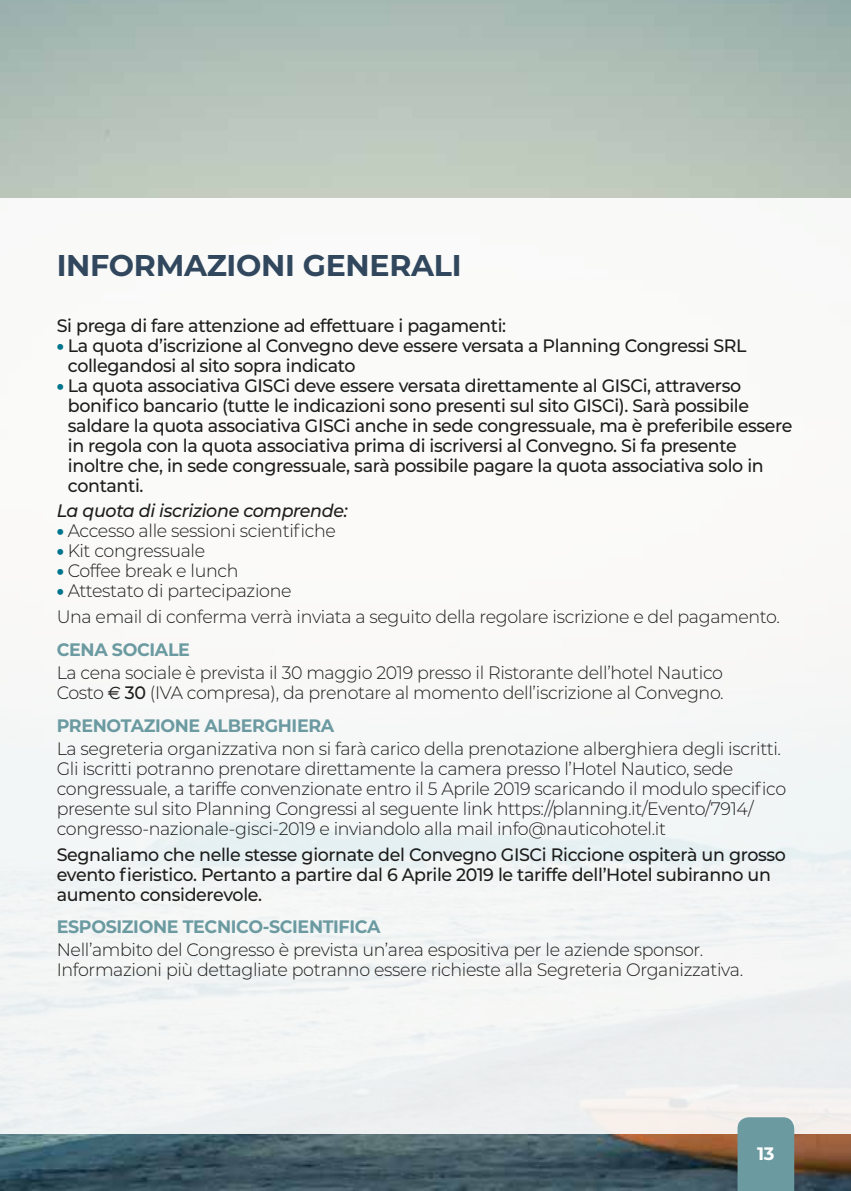
<style>
.page{position:relative;width:851px;height:1191px;background:#fff}
.page>*{position:absolute;margin:0;border:0;box-sizing:border-box;transform-origin:0 0}
.t1{font:700 30px "Montserrat";letter-spacing:-.01em;color:#31475d}
.t2{font:300 18px/20px "Montserrat";letter-spacing:-.02em;color:#1d1d1b}
.t3{font:500 18px/20px "Montserrat";letter-spacing:-.02em;color:#1d1d1b}
.t4{font:700 18px "Montserrat";letter-spacing:-.02em;color:#6b9aa1}
.t5{font:italic 500 18px "Montserrat";letter-spacing:-.02em;color:#1d1d1b}
.t6{font:700 18px "Montserrat";color:#fff}
.s1{font-weight:900;color:#00758e}
.s2{font-family:"Euro Sans";font-weight:400}
.s3{font-weight:500}
</style>
<div class="page">
<img style="left:0;top:0;width:850px;height:1191px">
<div style="left:0;top:198px;width:850px;height:936px;background:#f8f8f7"></div>
<div style="left:737px;top:1117px;width:57px;height:74px;background:#6b9aa1"></div>
<h1 class="t1" style="left:57px;top:244px;width:406px">INFORMAZIONI GENERALI</h1>
<p class="t3" style="left:57px;top:314px;width:451px">Si prega di fare attenzione ad effettuare i pagamenti:</p>
<p class="t3" style="left:68px;top:334px;width:680px;text-indent:-11px"><span class="s1">•</span> La quota d’iscrizione al Convegno deve essere versata a Planning Congressi SRL collegandosi al sito sopra indicato</p>
<p class="t3" style="left:68px;top:374px;width:726px;text-indent:-11px"><span class="s1">•</span> La quota associativa GISCi deve essere versata direttamente al GISCi, attraverso bonifico bancario (tutte le indicazioni sono presenti sul sito GISCi). Sarà possibile saldare la quota associativa GISCi anche in sede congressuale, ma è preferibile essere in regola con la quota associativa prima di iscriversi al Convegno. Si fa presente inoltre che, in sede congressuale, sarà possibile pagare la quota associativa solo in contanti.</p>
<p class="t5" style="left:57px;top:498px;width:292px">La quota di iscrizione comprende:</p>
<p class="t2" style="left:57px;top:520px;width:281px"><span class="s1">•</span> Accesso alle sessioni scientifiche</p>
<p class="t2" style="left:57px;top:540px;width:150px"><span class="s1">•</span> Kit congressuale</p>
<p class="t2" style="left:57px;top:560px;width:183px"><span class="s1">•</span> Coffee break e lunch</p>
<p class="t2" style="left:57px;top:577px;width:724px;line-height:26px"><span class="s1">•</span> Attestato di partecipazione<br>Una email di conferma verrà inviata a seguito della regolare iscrizione e del pagamento.</p>
<p class="t4" style="left:57px;top:637px;width:135px">CENA SOCIALE</p>
<p class="t2" style="left:57px;top:662px;width:668px">La cena sociale è prevista il 30 maggio 2019 presso il Ristorante dell’hotel Nautico<br>Costo <span class="s2">€</span> <span class="s3">30</span> (IVA compresa), da prenotare al momento dell’iscrizione al Convegno.</p>
<p class="t4" style="left:57px;top:712px;width:279px">PRENOTAZIONE ALBERGHIERA</p>
<p class="t2" style="left:57px;top:737px;width:731px">La segreteria organizzativa non si farà carico della prenotazione alberghiera degli iscritti.<br>Gli iscritti potranno prenotare direttamente la camera presso l’Hotel Nautico, sede congressuale, a tariffe convenzionate entro il 5 Aprile 2019 scaricando il modulo specifico presente sul sito Planning Congressi al seguente link https://planning.it/Evento/7914/ congresso-nazionale-gisci-2019 e inviandolo alla mail info@nauticohotel.it</p>
<p class="t3" style="left:57px;top:843px;width:730px">Segnaliamo che nelle stesse giornate del Convegno GISCi Riccione ospiterà un grosso evento fieristico. Pertanto a partire dal 6 Aprile 2019 le tariffe dell’Hotel subiranno un aumento considerevole.</p>
<p class="t4" style="left:57px;top:914px;width:325px">ESPOSIZIONE TECNICO-SCIENTIFICA</p>
<p class="t2" style="left:57px;top:939px;width:687px">Nell’ambito del Congresso è prevista un’area espositiva per le aziende sponsor.<br>Informazioni più dettagliate potranno essere richieste alla Segreteria Organizzativa.</p>
<p class="t6" style="left:757px;top:1141px;width:19px">13</p>
</div>
